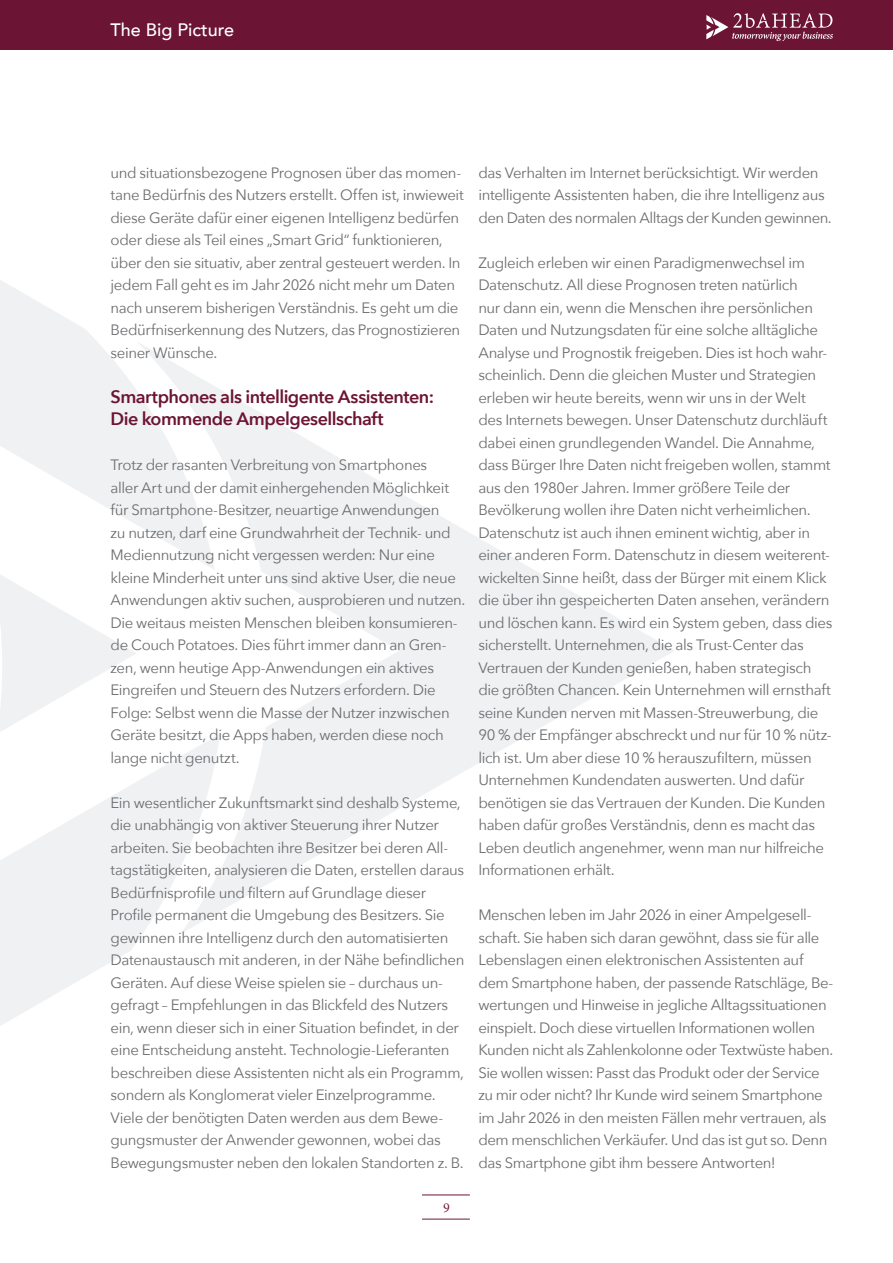
<style>
.page{position:relative;width:893px;height:1263px;background:#fff}
.page>*{position:absolute;margin:0;border:0;box-sizing:border-box;transform-origin:0 0}
.t1{font:600 18px/22.5px "Avenir Next";letter-spacing:-.03em;color:#6c1433}
.t2{font:500 18px "Avenir";color:#fff}
.t3{font:15px/22.5px "Avenir Next";letter-spacing:-.025em;color:#6c6d70}
.t4{font:15px "Adobe Devanagari";color:#6c1433}
</style>
<div class="page">
<svg style="left:0;top:575px;width:136px;height:157px"></svg>
<svg style="left:215px;top:387px;width:459px;height:524px"></svg>
<svg style="left:0;top:733px;width:220px;height:293px;fill:#f6f7f7"></svg>
<svg style="left:0;top:280px;width:215px;height:289px"></svg>
<div style="left:0;top:0;width:893px;height:50px;background:#6c1433"></div>
<svg style="left:706px;top:13px;width:127px;height:28px"></svg>
<hr style="left:422px;top:1195px;width:48px;height:1px;background:#6c1433">
<hr style="left:422px;top:1219px;width:48px;height:1px;background:#6c1433">
<p class="t2" style="left:111px;top:14px;width:125px">The Big Picture</p>
<p class="t3" style="left:111px;top:160px;width:355px">und situationsbezogene Prognosen über das momen&shy;tane Bedürfnis des Nutzers erstellt. Offen ist, inwieweit diese Geräte dafür einer eigenen Intelligenz bedürfen oder diese als Teil eines „Smart Grid“ funktionieren, über den sie situativ, aber zentral gesteuert werden. In jedem Fall geht es im Jahr 2026 nicht mehr um Daten nach unserem bisherigen Verständnis. Es geht um die Bedürfniserkennung des Nutzers, das Prognostizieren seiner Wünsche.</p>
<p class="t1" style="left:111px;top:385px;width:325px">Smartphones als intelligente Assistenten:<br>Die kommende Ampelgesellschaft</p>
<p class="t3" style="left:111px;top:453px;width:356px">Trotz der rasanten Verbreitung von Smartphones<br>aller Art und der damit einhergehenden Möglichkeit für Smartphone-Besitzer, neuartige Anwendungen<br>zu nutzen, darf eine Grundwahrheit der Technik- und Mediennutzung nicht vergessen werden: Nur eine kleine Minderheit unter uns sind aktive User, die neue Anwendungen aktiv suchen, ausprobieren und nutzen.<br>Die weitaus meisten Menschen bleiben konsumieren&shy;de Couch Potatoes. Dies führt immer dann an Gren&shy;zen, wenn heutige App-Anwendungen ein aktives Eingreifen und Steuern des Nutzers erfordern. Die Folge: Selbst wenn die Masse der Nutzer inzwischen Geräte besitzt, die Apps haben, werden diese noch lange nicht genutzt.</p>
<p class="t3" style="left:111px;top:790px;width:355px">Ein wesentlicher Zukunftsmarkt sind deshalb Systeme, die unabhängig von aktiver Steuerung ihrer Nutzer arbeiten. Sie beobachten ihre Besitzer bei deren All&shy;tagstätigkeiten, analysieren die Daten, erstellen daraus Bedürfnisprofile und filtern auf Grundlage dieser Profile permanent die Umgebung des Besitzers. Sie gewinnen ihre Intelligenz durch den automatisierten Datenaustausch mit anderen, in der Nähe befindlichen Geräten. Auf diese Weise spielen sie – durchaus un&shy;gefragt – Empfehlungen in das Blickfeld des Nutzers ein, wenn dieser sich in einer Situation befindet, in der eine Entscheidung ansteht. Technologie-Lieferanten beschreiben diese Assistenten nicht als ein Programm, sondern als Konglomerat vieler Einzelprogramme.<br>Viele der benötigten Daten werden aus dem Bewe&shy;gungsmuster der Anwender gewonnen, wobei das Bewegungsmuster neben den lokalen Standorten z. B.</p>
<p class="t4" style="left:443px;top:1198px;width:8px">9</p>
<p class="t3" style="left:478px;top:160px;width:355px">das Verhalten im Internet berücksichtigt. Wir werden intelligente Assistenten haben, die ihre Intelligenz aus den Daten des normalen Alltags der Kunden gewinnen.</p>
<p class="t3" style="left:478px;top:250px;width:356px">Zugleich erleben wir einen Paradigmenwechsel im Datenschutz. All diese Prognosen treten natürlich<br>nur dann ein, wenn die Menschen ihre persönlichen Daten und Nutzungsdaten für eine solche alltägliche Analyse und Prognostik freigeben. Dies ist hoch wahr&shy;scheinlich. Denn die gleichen Muster und Strategien erleben wir heute bereits, wenn wir uns in der Welt des Internets bewegen. Unser Datenschutz durchläuft dabei einen grundlegenden Wandel. Die Annahme, dass Bürger Ihre Daten nicht freigeben wollen, stammt aus den 1980er Jahren. Immer größere Teile der Bevölkerung wollen ihre Daten nicht verheimlichen.<br>Datenschutz ist auch ihnen eminent wichtig, aber in einer anderen Form. Datenschutz in diesem weiterent&shy;wickelten Sinne heißt, dass der Bürger mit einem Klick die über ihn gespeicherten Daten ansehen, verändern und löschen kann. Es wird ein System geben, dass dies sicherstellt. Unternehmen, die als Trust-Center das Vertrauen der Kunden genießen, haben strategisch die größten Chancen. Kein Unternehmen will ernsthaft seine Kunden nerven mit Massen-Streuwerbung, die 90 % der Empfänger abschreckt und nur für 10 % nütz&shy;lich ist. Um aber diese 10 % herauszufiltern, müssen Unternehmen Kundendaten auswerten. Und dafür benötigen sie das Vertrauen der Kunden. Die Kunden haben dafür großes Verständnis, denn es macht das Leben deutlich angenehmer, wenn man nur hilfreiche Informationen erhält.</p>
<p class="t3" style="left:478px;top:903px;width:357px">Menschen leben im Jahr 2026 in einer Ampelgesell&shy;schaft. Sie haben sich daran gewöhnt, dass sie für alle Lebenslagen einen elektronischen Assistenten auf dem Smartphone haben, der passende Ratschläge, Be&shy;wertungen und Hinweise in jegliche Alltagssituationen einspielt. Doch diese virtuellen Informationen wollen Kunden nicht als Zahlenkolonne oder Textwüste haben.<br>Sie wollen wissen: Passt das Produkt oder der Service zu mir oder nicht? Ihr Kunde wird seinem Smartphone im Jahr 2026 in den meisten Fällen mehr vertrauen, als dem menschlichen Verkäufer. Und das ist gut so. Denn das Smartphone gibt ihm bessere Antworten!</p>
</div>
